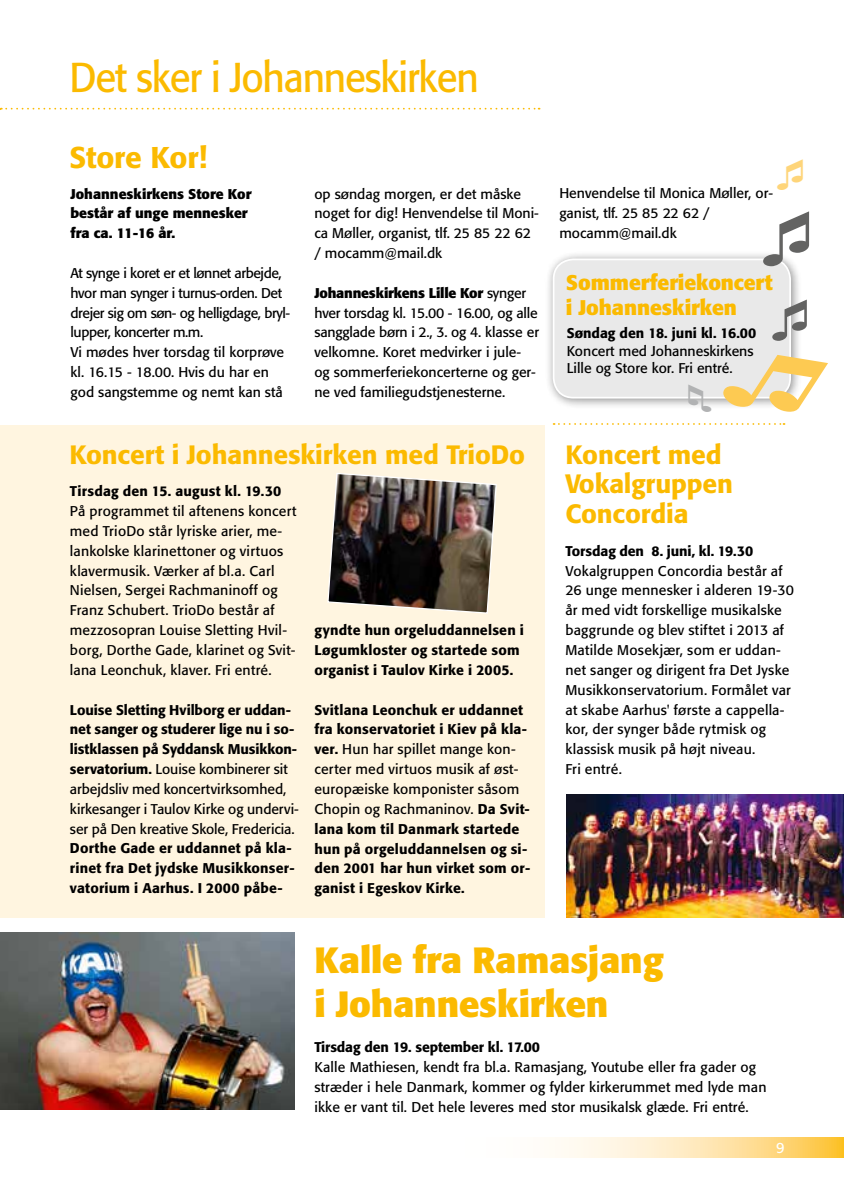
<style>
.page{position:relative;width:844px;height:1191px;background:#fff}
.page>*{position:absolute;margin:0;border:0;box-sizing:border-box;transform-origin:0 0}
.t1{font:41.3px "Formata";letter-spacing:-.03em;color:#fbba00;scale:.93 1}
.t2{font:700 36.05px/43.4px "Formata";letter-spacing:-.005em;color:#fbba00}
.t3{font:500 29.75px "Formata";letter-spacing:-.005em;color:#fbba00}
.t4{font:500 26.25px/29.8px "Formata";letter-spacing:-.005em;color:#fbba00}
.t5{font:700 21px/25.2px "Formata";letter-spacing:-.005em;color:#fbba00}
.t6{font:14.88px "Formata";color:#fff}
.t7{font:14px/19.8px "Formata";letter-spacing:.01em;color:#000}
.t8{font:500 14px/19.8px "Formata";letter-spacing:.015em;color:#000}
.t9{font:14px/19.8px "Formata";letter-spacing:-.03em;color:#000}
.t10{font:700 14px/19.8px "Formata";color:#000}
.t11{font:500 14px "Formata";letter-spacing:-.01em;color:#000}
.t12{font:500 14px "Formata";letter-spacing:-.005em;color:#000}
.s1{font-weight:700}
.s2{font-weight:500}
.s3{font-weight:400}
</style>
<div class="page">
<svg style="left:555px;top:1137px;width:288px;height:20px;background:#fee4ac"></svg>
<img style="left:0;top:933px;width:294px;height:176px">
<div style="left:544px;top:251px;width:257px;height:159px;background:#000;opacity:.45"></div>
<div style="left:553px;top:259px;width:237px;height:139px;background:#e9e9e9;border-radius:20px"></div>
<div style="left:552px;top:258px;width:238px;height:140px;border:2px solid #fff;border-radius:20px"></div>
<svg style="left:0;top:108px;width:539px;height:2px"></svg>
<div style="left:0;top:425px;width:544px;height:492px;background:#fff5e0"></div>
<img style="left:327px;top:473px;width:170px;height:141px">
<img style="left:566px;top:794px;width:277px;height:123px">
<svg style="left:763px;top:251px;width:38px;height:15px"></svg>
<svg style="left:553px;top:299px;width:248px;height:126px"></svg>
<h1 class="t1" style="left:69px;top:52px;width:441px">Det sker i Johanneskirken</h1>
<h3 class="t3" style="left:69px;top:139px;width:139px">Store Kor!</h3>
<p class="t10" style="left:70px;top:183px;width:182px">Johanneskirkens Store Kor består af unge mennesker fra ca. 11-16 år.</p>
<p class="t9" style="left:70px;top:263px;width:221px">At synge i koret er et lønnet arbejde, hvor man synger i turnus-orden. Det drejer sig om søn- og helligdage, bryl&shy;lupper, koncerter m.m.<br>Vi mødes hver torsdag til korprøve kl. 16.15 - 18.00. Hvis du har en god sangstemme og nemt kan stå</p>
<h3 class="t5" style="left:566px;top:270px;width:208px">Sommerferiekoncert i Johanneskirken</h3>
<p class="t7" style="left:559px;top:184px;width:215px">Henvendelse til Monica Møller, or&shy;ganist, tlf. 25 85 22 62 / mocamm@mail.dk</p>
<p class="t7" style="left:314px;top:184px;width:226px">op søndag morgen, er det måske noget for dig! Henvendelse til Moni&shy;ca Møller, organist, tlf. 25 85 22 62 / mocamm@mail.dk</p>
<p class="t7" style="left:314px;top:283px;width:226px"><span class="s1">Johanneskirkens Lille Kor</span> synger hver torsdag kl. 15.00 - 16.00, og alle sangglade børn i 2., 3. og 4. klasse er velkomne. Koret medvirker i jule&shy;og sommerferiekoncerterne og ger&shy;ne ved familiegudstjenesterne.</p>
<p class="t8" style="left:566px;top:323px;width:191px">Søndag den 18. juni kl. 16.00</p>
<p class="t7" style="left:566px;top:342px;width:188px;line-height:17.5px">Koncert med Johanneskirkens<br>Lille og Store kor. Fri entré.</p>
<h3 class="t4" style="left:69px;top:439px;width:457px">Koncert i Johanneskirken med TrioDo</h3>
<p class="t8" style="left:70px;top:481px;width:213px">Tirsdag den 15. august kl. 19.30</p>
<p class="t7" style="left:70px;top:501px;width:228px">På programmet til aftenens koncert med TrioDo står lyriske arier, me&shy;lankolske klarinettoner og virtuos klavermusik. Værker af bl.a. Carl Nielsen, Sergei Rachmaninoff og Franz Schubert. TrioDo består af mezzosopran Louise Sletting Hvil&shy;borg, Dorthe Gade, klarinet og Svit&shy;lana Leonchuk, klaver. Fri entré.</p>
<p class="t7" style="left:70px;top:699px;width:230px"><span class="s2">Louise Sletting Hvilborg er uddan&shy;net sanger og studerer lige nu i so&shy;listklassen på Syddansk Musikkon&shy;servatorium.</span> Louise kombinerer sit arbejdsliv med koncertvirksomhed, kirkesanger i Taulov Kirke og undervi&shy;ser på Den kreative Skole, Fredericia.</p>
<p class="t8" style="left:70px;top:838px;width:226px">Dorthe Gade er uddannet på kla&shy;rinet fra Det jydske Musikkonser&shy;vatorium i Aarhus. I 2000 påbe-</p>
<p class="t8" style="left:314px;top:620px;width:211px">gyndte hun orgeluddannelsen i<br>Løgumkloster og startede som organist i Taulov Kirke i 2005.</p>
<p class="t8" style="left:314px;top:699px;width:217px">Svitlana Leonchuk er uddannet fra konservatoriet i Kiev på kla&shy;ver. <span class="s3">Hun har spillet mange kon&shy;certer med virtuos musik af øst&shy;europæiske komponister såsom<br>Chopin og Rachmaninov.</span> Da Svit&shy;lana kom til Danmark startede hun på orgeluddannelsen og si&shy;den 2001 har hun virket som or&shy;ganist i Egeskov Kirke.</p>
<h3 class="t4" style="left:565px;top:439px;width:169px">Koncert med<br>Vokalgruppen<br>Concordia</h3>
<p class="t12" style="left:565px;top:542px;width:189px">Torsdag den 8. juni, kl. 19.30</p>
<p class="t7" style="left:565px;top:561px;width:230px">Vokalgruppen Concordia består af<br>26 unge mennesker i alderen 19-30 år med vidt forskellige musikalske baggrunde og blev stiftet i 2013 af<br>Matilde Mosekjær, som er uddan&shy;net sanger og dirigent fra Det Jyske<br>Musikkonservatorium. Formålet var at skabe Aarhus' første a cappella&shy;kor, der synger både rytmisk og klassisk musik på højt niveau.<br>Fri entré.</p>
<h2 class="t2" style="left:314px;top:938px;width:351px">Kalle fra Ramasjang i Johanneskirken</h2>
<p class="t11" style="left:314px;top:1038px;width:227px">Tirsdag den 19. september kl. 17.00</p>
<p class="t7" style="left:314px;top:1057px;width:453px">Kalle Mathiesen, kendt fra bl.a. Ramasjang, Youtube eller fra gader og stræder i hele Danmark, kommer og fylder kirkerummet med lyde man ikke er vant til. Det hele leveres med stor musikalsk glæde. Fri entré.</p>
<p class="t6" style="left:775px;top:1138px;width:10px">9</p>
</div>
